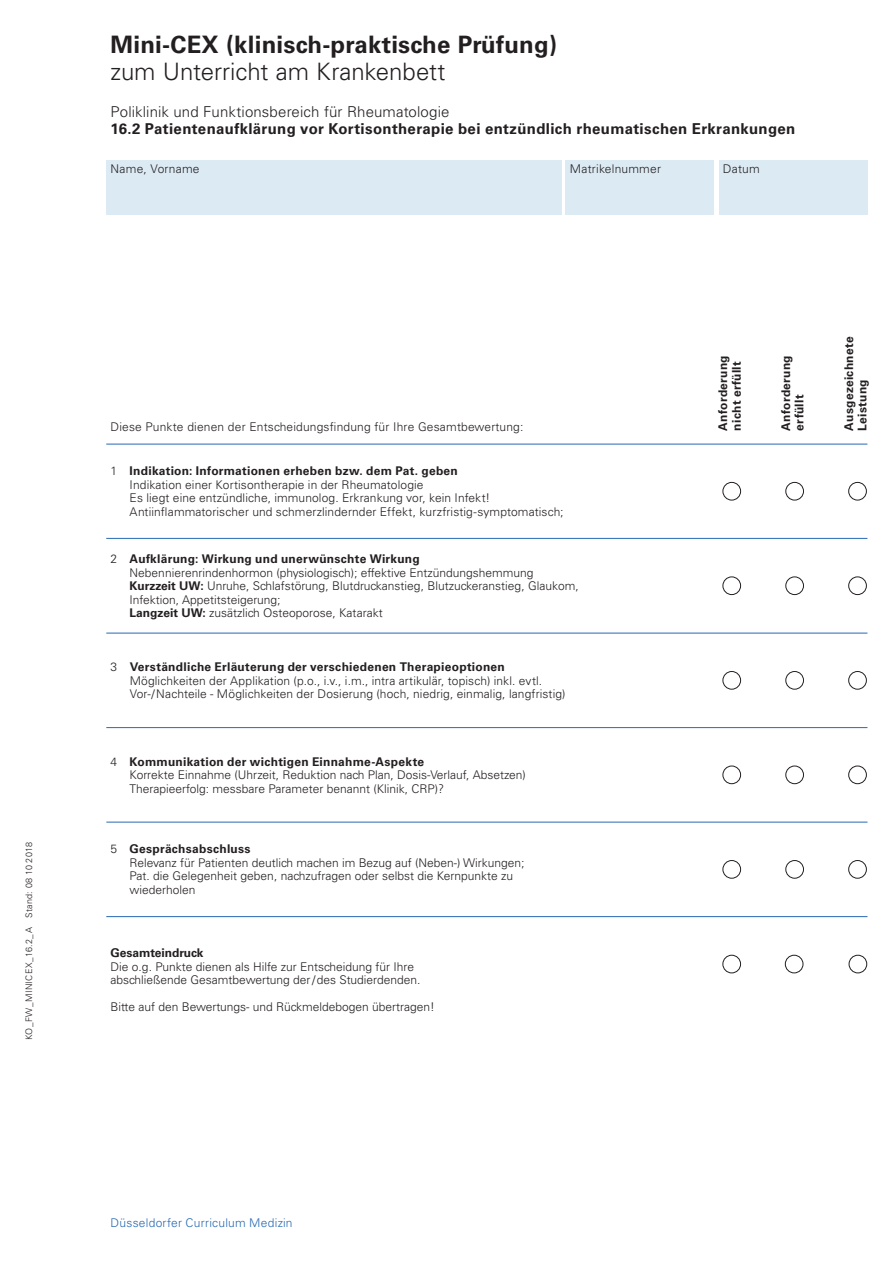
<style>
.page{position:relative;width:893px;height:1263px;background:#fff}
.page>*{position:absolute;margin:0;border:0;box-sizing:border-box;transform-origin:0 0}
.t1{font:700 24px "Univers LT Std";letter-spacing:.01em;color:#231f20}
.t2{font:300 24px "Univers LT Std";color:#231f20}
.t3{font:700 15px "Univers LT Std";letter-spacing:.02em;color:#231f20}
.t4{font:300 15px "Univers LT Std";letter-spacing:.01em;color:#231f20}
.t5{font:300 12px/13.5px "Univers LT Std";color:#231f20}
.t6{font:700 12px/13.5px "Univers LT Std";letter-spacing:.02em;color:#231f20}
.t7{font:300 12px "Univers LT Std";letter-spacing:.02em;color:#2869b3}
.t8{font:700 12px "Univers LT Std";color:#231f20}
.t9{font:300 12px "Univers LT Std";letter-spacing:.02em;color:#231f20}
.t10{font:300 9px "Univers LT Std";letter-spacing:.04em;color:#231f20}
.s1{font-weight:700}
</style>
<div class="page">
<div style="left:723px;top:482px;width:18px;height:18px;border:1px solid #231f20;border-radius:50%"></div>
<div style="left:786px;top:482px;width:18px;height:18px;border:1px solid #231f20;border-radius:50%"></div>
<div style="left:848px;top:482px;width:19px;height:18px;border:1px solid #231f20;border-radius:50%"></div>
<div style="left:723px;top:577px;width:18px;height:18px;border:1px solid #231f20;border-radius:50%"></div>
<div style="left:786px;top:577px;width:18px;height:18px;border:1px solid #231f20;border-radius:50%"></div>
<div style="left:848px;top:577px;width:19px;height:18px;border:1px solid #231f20;border-radius:50%"></div>
<div style="left:723px;top:671px;width:18px;height:18px;border:1px solid #231f20;border-radius:50%"></div>
<div style="left:786px;top:671px;width:18px;height:18px;border:1px solid #231f20;border-radius:50%"></div>
<div style="left:848px;top:671px;width:19px;height:18px;border:1px solid #231f20;border-radius:50%"></div>
<div style="left:723px;top:766px;width:18px;height:18px;border:1px solid #231f20;border-radius:50%"></div>
<div style="left:786px;top:766px;width:18px;height:18px;border:1px solid #231f20;border-radius:50%"></div>
<div style="left:848px;top:766px;width:19px;height:18px;border:1px solid #231f20;border-radius:50%"></div>
<div style="left:723px;top:860px;width:18px;height:18px;border:1px solid #231f20;border-radius:50%"></div>
<div style="left:786px;top:860px;width:18px;height:18px;border:1px solid #231f20;border-radius:50%"></div>
<div style="left:848px;top:860px;width:19px;height:18px;border:1px solid #231f20;border-radius:50%"></div>
<hr style="left:106px;top:444px;width:761px;height:1px;background:#2869b3">
<hr style="left:106px;top:538px;width:761px;height:1px;background:#2869b3">
<hr style="left:106px;top:633px;width:761px;height:1px;background:#2869b3">
<hr style="left:106px;top:916px;width:761px;height:1px;background:#2869b3">
<hr style="left:106px;top:822px;width:761px;height:1px;background:#2869b3">
<hr style="left:106px;top:727px;width:761px;height:1px;background:#2869b3">
<div style="left:106px;top:161px;width:455px;height:54px;background:#dceaf4"></div>
<div style="left:566px;top:161px;width:148px;height:54px;background:#dceaf4"></div>
<div style="left:719px;top:161px;width:148px;height:54px;background:#dceaf4"></div>
<div style="left:849px;top:955px;width:18px;height:18px;border:1px solid #231f20;border-radius:50%"></div>
<div style="left:785px;top:955px;width:18px;height:18px;border:1px solid #231f20;border-radius:50%"></div>
<div style="left:723px;top:955px;width:18px;height:18px;border:1px solid #231f20;border-radius:50%"></div>
<p class="t10" style="left:23px;top:1040px;width:200px;rotate:-90deg">KO_FW_MINICEX_16.2_A Stand: 08 10 2018</p>
<h1 class="t1" style="left:111px;top:30px;width:448px">Mini-CEX (klinisch-praktische Prüfung)</h1>
<h1 class="t2" style="left:111px;top:57px;width:337px">zum Unterricht am Krankenbett</h1>
<p class="t4" style="left:111px;top:102px;width:340px">Poliklinik und Funktionsbereich für Rheumatologie</p>
<p class="t3" style="left:111px;top:119px;width:686px">16.2 Patientenaufklärung vor Kortisontherapie bei entzündlich rheumatischen Erkrankungen</p>
<p class="t9" style="left:111px;top:162px;width:91px">Name, Vorname</p>
<p class="t5" style="left:570px;top:162px;width:93px">Matrikelnummer</p>
<p class="t5" style="left:723px;top:162px;width:38px">Datum</p>
<p class="t5" style="left:111px;top:420px;width:414px">Diese Punkte dienen der Entscheidungsfindung für Ihre Gesamtbewertung:</p>
<p class="t5" style="left:130px;top:464px;width:435px;text-indent:-19px">1 <span class="s1">Indikation: Informationen erheben bzw. dem Pat. geben<br></span>Indikation einer Kortisontherapie in der Rheumatologie<br>Es liegt eine entzündliche, immunolog. Erkrankung vor, kein Infekt!<br>Antiinflammatorischer und schmerzlindernder Effekt, kurzfristig-symptomatisch;</p>
<p class="t5" style="left:130px;top:552px;width:450px;text-indent:-19px">2 <span class="s1">Aufklärung: Wirkung und unerwünschte Wirkung<br></span>Nebennierenrindenhormon (physiologisch); effektive Entzündungshemmung <span class="s1">Kurzzeit UW:</span> Unruhe, Schlafstörung, Blutdruckanstieg, Blutzuckeranstieg, Glaukom, Infektion, Appetitsteigerung;<br><span class="s1">Langzeit UW:</span> zusätzlich Osteoporose, Katarakt</p>
<p class="t5" style="left:130px;top:660px;width:437px;text-indent:-19px">3 <span class="s1">Verständliche Erläuterung der verschiedenen Therapieoptionen<br></span>Möglichkeiten der Applikation (p.o., i.v., i.m., intra artikulär, topisch) inkl. evtl.<br>Vor-/Nachteile - Möglichkeiten der Dosierung (hoch, niedrig, einmalig, langfristig)</p>
<p class="t5" style="left:130px;top:755px;width:398px;text-indent:-19px">4 <span class="s1">Kommunikation der wichtigen Einnahme-Aspekte<br></span>Korrekte Einnahme (Uhrzeit, Reduktion nach Plan, Dosis-Verlauf, Absetzen)<br>Therapieerfolg: messbare Parameter benannt (Klinik, CRP)?</p>
<p class="t5" style="left:130px;top:842px;width:396px;text-indent:-19px">5 <span class="s1">Gesprächsabschluss<br></span>Relevanz für Patienten deutlich machen im Bezug auf (Neben-) Wirkungen; Pat. die Gelegenheit geben, nachzufragen oder selbst die Kernpunkte zu wiederholen</p>
<p class="t8" style="left:111px;top:946px;width:95px">Gesamteindruck</p>
<p class="t5" style="left:111px;top:960px;width:312px">Die o.g. Punkte dienen als Hilfe zur Entscheidung für Ihre abschließende Gesamtbewertung der/des Studierdenden.</p>
<p class="t5" style="left:111px;top:1000px;width:326px">Bitte auf den Bewertungs- und Rückmeldebogen übertragen!</p>
<p class="t6" style="left:716px;top:431px;width:77px;rotate:-90deg">Anforderung nicht erfüllt</p>
<p class="t6" style="left:779px;top:431px;width:77px;rotate:-90deg">Anforderung erfüllt</p>
<p class="t6" style="left:842px;top:431px;width:95px;rotate:-90deg">Ausgezeichnete<br>Leistung</p>
<p class="t7" style="left:111px;top:1216px;width:184px">Düsseldorfer Curriculum Medizin</p>
</div>
